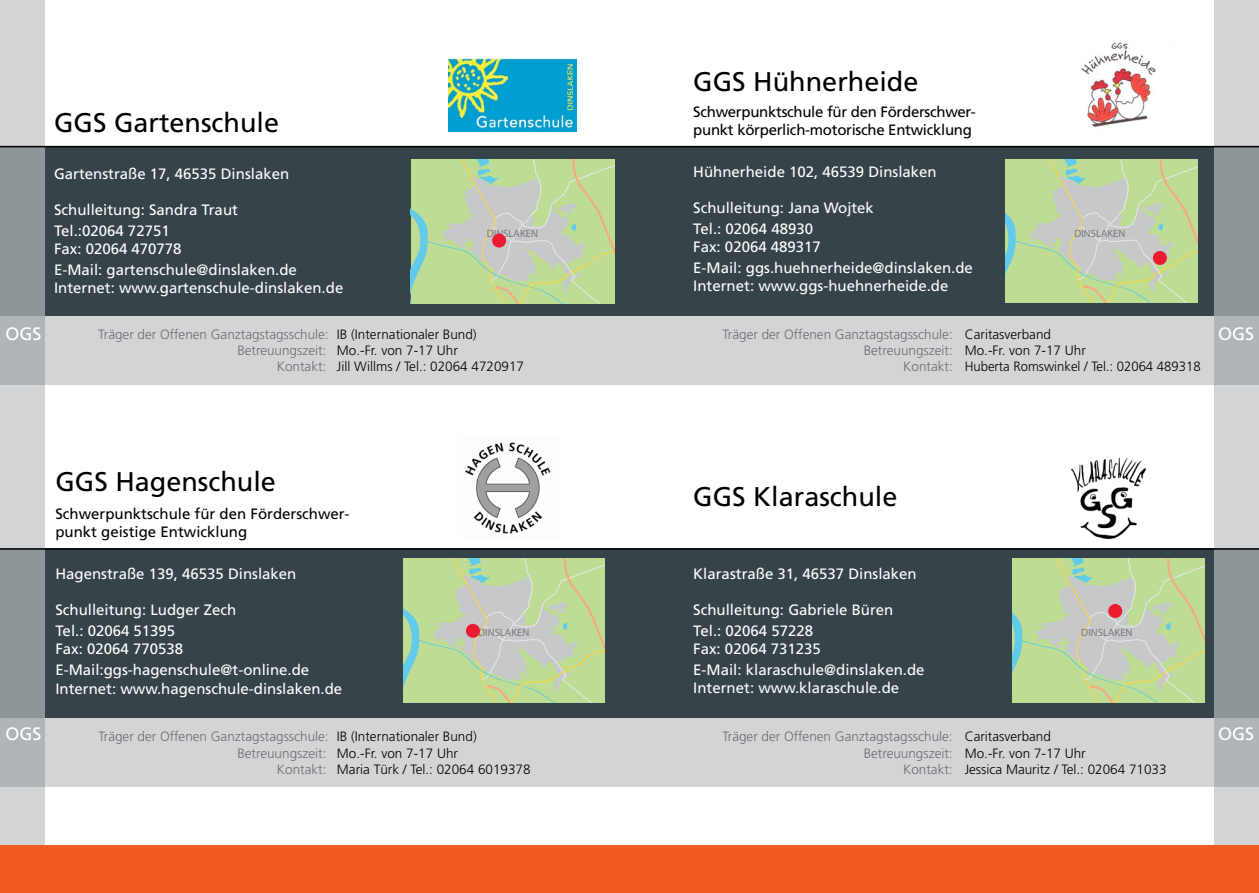
<style>
.page{position:relative;width:1259px;height:893px;background:#fff}
.page>*{position:absolute;margin:0;border:0;box-sizing:border-box;transform-origin:0 0}
.t1{font:27px "Frutiger";color:#000}
.t2{font:18px "Frutiger";color:#fff}
.t3{font:15px/21px "Frutiger";color:#fff}
.t4{font:15px/18px "Frutiger";letter-spacing:-.02em;color:#000}
.t5{font:15px/18px "Frutiger";color:#000}
.t6{font:300 13.5px/16.2px "Frutiger";color:#6d6e71}
.t7{font:300 13.5px "Frutiger";color:#000}
.t8{font:10.65px "Myriad";color:#797a7d}
.t9{font:10.5px "Myriad";color:#797a7d}
.s1{color:#000}
.s2{color:#6d6e71}
</style>
<div class="page">
<div style="left:44px;top:146px;width:1170px;height:170px;background:#364348"></div>
<div style="left:44px;top:549px;width:1170px;height:170px;background:#364348"></div>
<img style="left:448px;top:58px;width:129px;height:73px">
<img style="left:465px;top:442px;width:86px;height:92px">
<img style="left:1081px;top:42px;width:90px;height:85px">
<img style="left:1071px;top:457px;width:76px;height:83px">
<svg style="left:1005px;top:159px;width:192px;height:144px;background:#bfd5a5"></svg>
<div style="left:1153px;top:251px;width:14px;height:14px;background:#ed1b30;border-radius:50%"></div>
<svg style="left:1013px;top:558px;width:192px;height:145px;background:#bfd5a5"></svg>
<div style="left:1108px;top:604px;width:14px;height:14px;background:#ed1b30;border-radius:50%"></div>
<svg style="left:403px;top:558px;width:202px;height:144px;background:#bfd5a4"></svg>
<div style="left:466px;top:624px;width:14px;height:14px;background:#ed1b30;border-radius:50%"></div>
<svg style="left:411px;top:159px;width:203px;height:145px;background:#bfd5a5"></svg>
<div style="left:492px;top:234px;width:14px;height:14px;background:#ed1b30;border-radius:50%"></div>
<div style="left:0;top:0;width:45px;height:845px;background:#d2d4d6"></div>
<div style="left:1214px;top:0;width:45px;height:845px;background:#d2d4d6"></div>
<div style="left:0;top:845px;width:1259px;height:48px;background:#f15a22"></div>
<div style="left:0;top:146px;width:45px;height:170px;background:#8f969a"></div>
<div style="left:1214px;top:146px;width:45px;height:170px;background:#8f969a"></div>
<div style="left:0;top:549px;width:45px;height:170px;background:#8f969a"></div>
<div style="left:1214px;top:549px;width:45px;height:170px;background:#8f969a"></div>
<hr style="left:0;top:146px;width:1259px;height:1px;background:#000">
<div style="left:45px;top:316px;width:1171px;height:69px;background:#d2d4d6"></div>
<div style="left:45px;top:719px;width:1170px;height:68px;background:#d2d4d6"></div>
<div style="left:0;top:316px;width:45px;height:69px;background:#b0b5b8"></div>
<div style="left:0;top:719px;width:45px;height:68px;background:#b0b5b8"></div>
<div style="left:1214px;top:316px;width:45px;height:69px;background:#b0b5b8"></div>
<div style="left:1214px;top:719px;width:45px;height:68px;background:#b0b5b8"></div>
<hr style="left:0;top:548px;width:1259px;height:2px;background:#000">
<h1 class="t1" style="left:54px;top:106px;width:227px">GGS Gartenschule</h1>
<p class="t3" style="left:54px;top:163px;width:237px">Gartenstraße 17, 46535 Dinslaken</p>
<p class="t3" style="left:54px;top:199px;width:185px">Schulleitung: Sandra Traut<br>Tel.:02064 72751</p>
<p class="t3" style="left:54px;top:238px;width:244px">Fax: 02064 470778<br>E-Mail: gartenschule@dinslaken.de</p>
<p class="t3" style="left:54px;top:277px;width:291px">Internet: www.gartenschule-dinslaken.de</p>
<p class="t8" style="left:487px;top:228px;width:53px">DINSLAKEN</p>
<h1 class="t1" style="left:693px;top:66px;width:227px">GGS Hühnerheide</h1>
<p class="t4" style="left:693px;top:103px;width:284px">Schwerpunktschule für den Förderschwer&shy;punkt körperlich-motorische Entwicklung</p>
<p class="t3" style="left:693px;top:161px;width:245px">Hühnerheide 102, 46539 Dinslaken</p>
<p class="t3" style="left:693px;top:197px;width:182px">Schulleitung: Jana Wojtek<br>Tel.: 02064 48930</p>
<p class="t3" style="left:693px;top:236px;width:281px">Fax: 02064 489317<br>E-Mail: ggs.huehnerheide@dinslaken.de</p>
<p class="t3" style="left:693px;top:275px;width:257px">Internet: www.ggs-huehnerheide.de</p>
<p class="t9" style="left:1074px;top:228px;width:52px">DINSLAKEN</p>
<p class="t2" style="left:5px;top:323px;width:37px">OGS</p>
<p class="t2" style="left:1218px;top:323px;width:37px">OGS</p>
<p class="t6" style="left:237px;top:326px;width:241px;text-indent:-139px">Träger der Offenen Ganztagstagsschule: <span class="s1">IB (Internationaler Bund)<br></span>Betreuungszeit: <span class="s1">Mo.-Fr. von 7-17 Uhr</span></p>
<p class="t7" style="left:277px;top:359px;width:249px"><span class="s2">Kontakt:</span> Jill Willms / Tel.: 02064 4720917</p>
<p class="t6" style="left:722px;top:326px;width:330px">Träger der Offenen Ganztagstagsschule: <span class="s1">Caritasverband</span></p>
<p class="t7" style="left:863px;top:342px;width:224px"><span class="s2">Betreuungszeit:</span> Mo.-Fr. von 7-17 Uhr</p>
<p class="t7" style="left:903px;top:359px;width:299px"><span class="s2">Kontakt:</span> Huberta Romswinkel / Tel.: 02064 489318</p>
<h1 class="t1" style="left:55px;top:465px;width:222px">GGS Hagenschule</h1>
<p class="t5" style="left:55px;top:505px;width:295px">Schwerpunktschule für den Förderschwer&shy;punkt geistige Entwicklung</p>
<p class="t3" style="left:55px;top:564px;width:242px">Hagenstraße 139, 46535 Dinslaken</p>
<p class="t3" style="left:55px;top:600px;width:182px">Schulleitung: Ludger Zech<br>Tel.: 02064 51395</p>
<p class="t3" style="left:55px;top:639px;width:255px">Fax: 02064 770538<br>E-Mail:ggs-hagenschule@t-online.de</p>
<p class="t3" style="left:55px;top:678px;width:288px">Internet: www.hagenschule-dinslaken.de</p>
<h1 class="t1" style="left:693px;top:481px;width:206px">GGS Klaraschule</h1>
<p class="t3" style="left:693px;top:563px;width:225px">Klarastraße 31, 46537 Dinslaken</p>
<p class="t3" style="left:693px;top:599px;width:202px">Schulleitung: Gabriele Büren<br>Tel.: 02064 57228</p>
<p class="t3" style="left:693px;top:638px;width:233px">Fax: 02064 731235<br>E-Mail: klaraschule@dinslaken.de</p>
<p class="t3" style="left:693px;top:677px;width:207px">Internet: www.klaraschule.de</p>
<p class="t8" style="left:478px;top:627px;width:53px">DINSLAKEN</p>
<p class="t8" style="left:1081px;top:627px;width:53px">DINSLAKEN</p>
<p class="t2" style="left:5px;top:724px;width:37px">OGS</p>
<p class="t2" style="left:1218px;top:724px;width:37px">OGS</p>
<p class="t6" style="left:237px;top:729px;width:241px;text-indent:-139px">Träger der Offenen Ganztagstagsschule: <span class="s1">IB (Internationaler Bund)<br></span>Betreuungszeit: <span class="s1">Mo.-Fr. von 7-17 Uhr</span></p>
<p class="t7" style="left:277px;top:762px;width:255px"><span class="s2">Kontakt:</span> Maria Türk / Tel.: 02064 6019378</p>
<p class="t6" style="left:722px;top:729px;width:330px">Träger der Offenen Ganztagstagsschule: <span class="s1">Caritasverband</span></p>
<p class="t7" style="left:863px;top:745px;width:224px"><span class="s2">Betreuungszeit:</span> Mo.-Fr. von 7-17 Uhr</p>
<p class="t7" style="left:903px;top:762px;width:265px"><span class="s2">Kontakt:</span> Jessica Mauritz / Tel.: 02064 71033</p>
</div>
